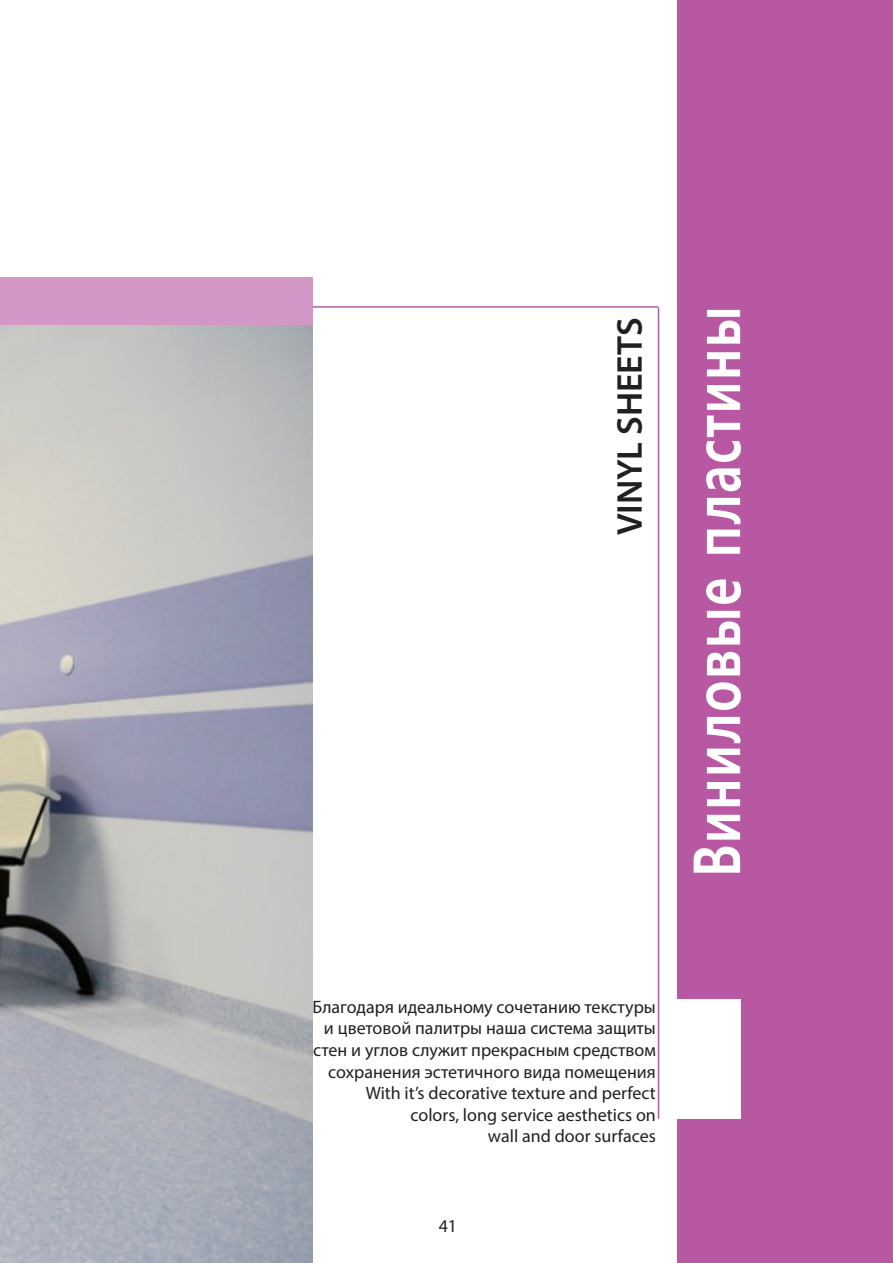
<style>
.page{position:relative;width:893px;height:1263px;background:#fff}
.page>*{position:absolute;margin:0;border:0;box-sizing:border-box;transform-origin:0 0}
.t1{font:700 64.8px "Malgun Gothic";letter-spacing:.025em;color:#fff;scale:.79 1}
.t2{font:600 36px "Myriad Pro";color:#231f20}
.t3{font:18px/21.6px "Myriad Pro";color:#231f20;text-align:right}
</style>
<div class="page">
<div style="left:0;top:277px;width:313px;height:58px;background:#d397c5"></div>
<hr style="left:313px;top:306px;width:345px;height:2px;background:#b958a2">
<div style="left:678px;top:0;width:215px;height:1263px;background:#b958a2"></div>
<img style="left:0;top:325px;width:313px;height:938px">
<div style="left:659px;top:999px;width:82px;height:120px;background:#fff"></div>
<hr style="left:658px;top:308px;width:1px;height:811px;background:#b958a2">
<h2 class="t2" style="left:607px;top:535px;width:220px;rotate:-90deg">VINYL SHEETS</h2>
<h1 class="t1" style="left:670px;top:877px;width:724px;rotate:-90deg">Виниловые пластины</h1>
<p class="t3" style="left:313px;top:996px;width:345px">Благодаря идеальному сочетанию текстуры и цветовой палитры наша система защиты стен и углов служит прекрасным средством сохранения эстетичного вида помещения With it’s decorative texture and perfect<br>colors, long service aesthetics on<br>wall and door surfaces</p>
<p class="t3" style="left:439px;top:1214px;width:20px">41</p>
</div>
